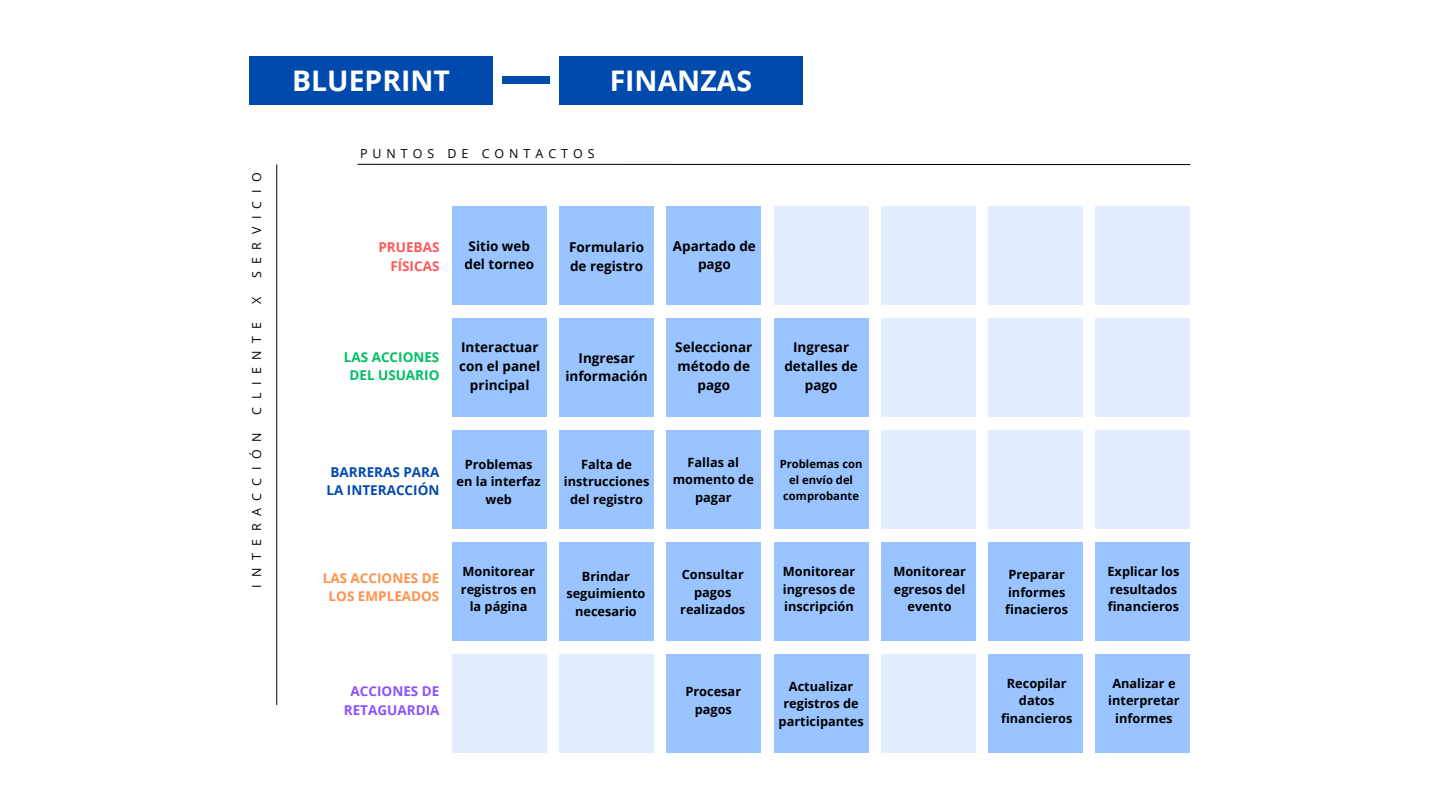
<style>
.page{position:relative;width:1440px;height:810px;background:#fff}
.page>*{position:absolute;margin:0;border:0;box-sizing:border-box;transform-origin:0 0}
.t1{font:700 28.4px "Open Sans";color:#fff}
.t2{font:700 13.5px/18.6px "Open Sans";color:#000;text-align:center}
.t3{font:700 13.5px/18.6px "Open Sans";color:#004aad}
.t4{font:700 13.5px/18.6px "Open Sans";color:#ff914d;text-align:center}
.t5{font:700 13.5px/18.6px "Open Sans";color:#00bf63;text-align:center}
.t6{font:700 13.5px/18.6px "Open Sans";color:#8c52ff;text-align:center}
.t7{font:700 13.5px/18.6px "Open Sans";color:#ff5757;text-align:right}
.t8{font:700 12.8px/17.5px "Open Sans";color:#000;text-align:center}
.t9{font:12.5px "Open Sans";letter-spacing:.6em;color:#000}
.t10{font:12.5px "Open Sans";letter-spacing:.4em;color:#000}
.t11{font:700 11.3px/15.8px "Open Sans";color:#000;text-align:center}
</style>
<div class="page">
<div style="left:249px;top:56px;width:244px;height:49px;background:#004aad"></div>
<hr style="left:358px;top:164px;width:832px;height:1px;background:#000">
<hr style="left:276px;top:165px;width:1px;height:540px;background:#000">
<div style="left:452px;top:206px;width:95px;height:99px;background:#9ac4ff"></div>
<div style="left:452px;top:318px;width:95px;height:99px;background:#9ac4ff"></div>
<div style="left:452px;top:430px;width:95px;height:99px;background:#9ac4ff"></div>
<div style="left:452px;top:542px;width:95px;height:99px;background:#9ac4ff"></div>
<div style="left:452px;top:654px;width:95px;height:99px;background:#e2eeff"></div>
<div style="left:559px;top:206px;width:95px;height:99px;background:#9ac4ff"></div>
<div style="left:559px;top:318px;width:95px;height:99px;background:#9ac4ff"></div>
<div style="left:559px;top:430px;width:95px;height:99px;background:#9ac4ff"></div>
<div style="left:559px;top:542px;width:95px;height:99px;background:#9ac4ff"></div>
<div style="left:559px;top:654px;width:95px;height:99px;background:#e2eeff"></div>
<div style="left:666px;top:206px;width:95px;height:99px;background:#9ac4ff"></div>
<div style="left:666px;top:318px;width:95px;height:99px;background:#9ac4ff"></div>
<div style="left:666px;top:430px;width:95px;height:99px;background:#9ac4ff"></div>
<div style="left:666px;top:542px;width:95px;height:99px;background:#9ac4ff"></div>
<div style="left:666px;top:654px;width:95px;height:99px;background:#9ac4ff"></div>
<div style="left:774px;top:206px;width:95px;height:99px;background:#e2eeff"></div>
<div style="left:774px;top:318px;width:95px;height:99px;background:#9ac4ff"></div>
<div style="left:774px;top:430px;width:95px;height:99px;background:#9ac4ff"></div>
<div style="left:774px;top:542px;width:95px;height:99px;background:#9ac4ff"></div>
<div style="left:774px;top:654px;width:95px;height:99px;background:#9ac4ff"></div>
<div style="left:881px;top:206px;width:95px;height:99px;background:#e2eeff"></div>
<div style="left:881px;top:318px;width:95px;height:99px;background:#e2eeff"></div>
<div style="left:881px;top:430px;width:95px;height:99px;background:#e2eeff"></div>
<div style="left:881px;top:542px;width:95px;height:99px;background:#9ac4ff"></div>
<div style="left:881px;top:654px;width:95px;height:99px;background:#e2eeff"></div>
<div style="left:988px;top:206px;width:95px;height:99px;background:#e2eeff"></div>
<div style="left:988px;top:318px;width:95px;height:99px;background:#e2eeff"></div>
<div style="left:988px;top:430px;width:95px;height:99px;background:#e2eeff"></div>
<div style="left:988px;top:542px;width:95px;height:99px;background:#9ac4ff"></div>
<div style="left:988px;top:654px;width:95px;height:99px;background:#9ac4ff"></div>
<div style="left:1096px;top:206px;width:94px;height:99px;background:#e2eeff"></div>
<div style="left:1096px;top:318px;width:94px;height:99px;background:#e2eeff"></div>
<div style="left:1096px;top:430px;width:94px;height:99px;background:#e2eeff"></div>
<div style="left:1096px;top:542px;width:94px;height:99px;background:#9ac4ff"></div>
<div style="left:1096px;top:654px;width:94px;height:99px;background:#9ac4ff"></div>
<div style="left:559px;top:56px;width:243px;height:49px;background:#004aad"></div>
<div style="left:502px;top:77px;width:48px;height:7px;background:#004aad"></div>
<h3 class="t9" style="left:248px;top:278px;width:107px;rotate:-90deg">SERVICIO</h3>
<h3 class="t9" style="left:248px;top:304px;width:9px;rotate:-90deg">X</h3>
<h3 class="t9" style="left:248px;top:415px;width:94px;rotate:-90deg">CLIENTE</h3>
<h3 class="t9" style="left:248px;top:588px;width:157px;rotate:-90deg">INTERACCIÓN</h3>
<h1 class="t1" style="left:292px;top:61px;width:159px">BLUEPRINT</h1>
<h1 class="t1" style="left:610px;top:61px;width:144px">FINANZAS</h1>
<h3 class="t10" style="left:360px;top:144px;width:236px">PUNTOS DE CONTACTOS</h3>
<h2 class="t7" style="left:378px;top:238px;width:62px">PRUEBAS<br>FÍSICAS</h2>
<h4 class="t2" style="left:464px;top:236px;width:71px">Sitio web del torneo</h4>
<h4 class="t2" style="left:569px;top:238px;width:76px;text-align:left">Formulario de registro</h4>
<h4 class="t2" style="left:673px;top:236px;width:85px">Apartado de pago</h4>
<h2 class="t5" style="left:344px;top:347px;width:97px">LAS ACCIONES<br>DEL USUARIO</h2>
<h4 class="t2" style="left:459px;top:338px;width:82px">Interactuar con el panel principal</h4>
<h4 class="t2" style="left:565px;top:348px;width:84px">Ingresar información</h4>
<h4 class="t2" style="left:675px;top:338px;width:79px">Seleccionar método de pago</h4>
<h4 class="t2" style="left:784px;top:338px;width:75px">Ingresar detalles de pago</h4>
<h2 class="t3" style="left:327px;top:462px;width:114px">BARRERAS PARA<br>LA INTERACCIÓN</h2>
<h4 class="t8" style="left:457px;top:455px;width:86px">Problemas en la interfaz web</h4>
<h4 class="t8" style="left:564px;top:455px;width:87px">Falta de instrucciones del registro</h4>
<h4 class="t8" style="left:673px;top:453px;width:83px">Fallas al momento de pagar</h4>
<p class="t11" style="left:780px;top:456px;width:84px">Problemas con el envío del comprobante</p>
<h2 class="t4" style="left:323px;top:568px;width:118px">LAS ACCIONES DE<br>LOS EMPLEADOS</h2>
<h4 class="t8" style="left:461px;top:563px;width:77px">Monitorear registros en la página</h4>
<h4 class="t8" style="left:566px;top:567px;width:81px">Brindar seguimiento necesario</h4>
<h4 class="t8" style="left:680px;top:566px;width:67px">Consultar pagos realizados</h4>
<h4 class="t8" style="left:783px;top:563px;width:74px;text-align:justify">Monitorear ingresos de inscripción</h4>
<h4 class="t8" style="left:1005px;top:566px;width:64px;text-align:left">Preparar informes finacieros</h4>
<h4 class="t8" style="left:893px;top:563px;width:74px">Monitorear egresos del evento</h4>
<h4 class="t8" style="left:1107px;top:563px;width:73px;text-align:left">Explicar los resultados financieros</h4>
<h2 class="t6" style="left:344px;top:681px;width:97px">ACCIONES DE<br>RETAGUARDIA</h2>
<h4 class="t8" style="left:685px;top:683px;width:57px">Procesar pagos</h4>
<h4 class="t8" style="left:779px;top:677px;width:87px">Actualizar registros de participantes</h4>
<h4 class="t8" style="left:1001px;top:674px;width:73px">Recopilar datos financieros</h4>
<h4 class="t8" style="left:1108px;top:674px;width:73px">Analizar e interpretar informes</h4>
</div>
